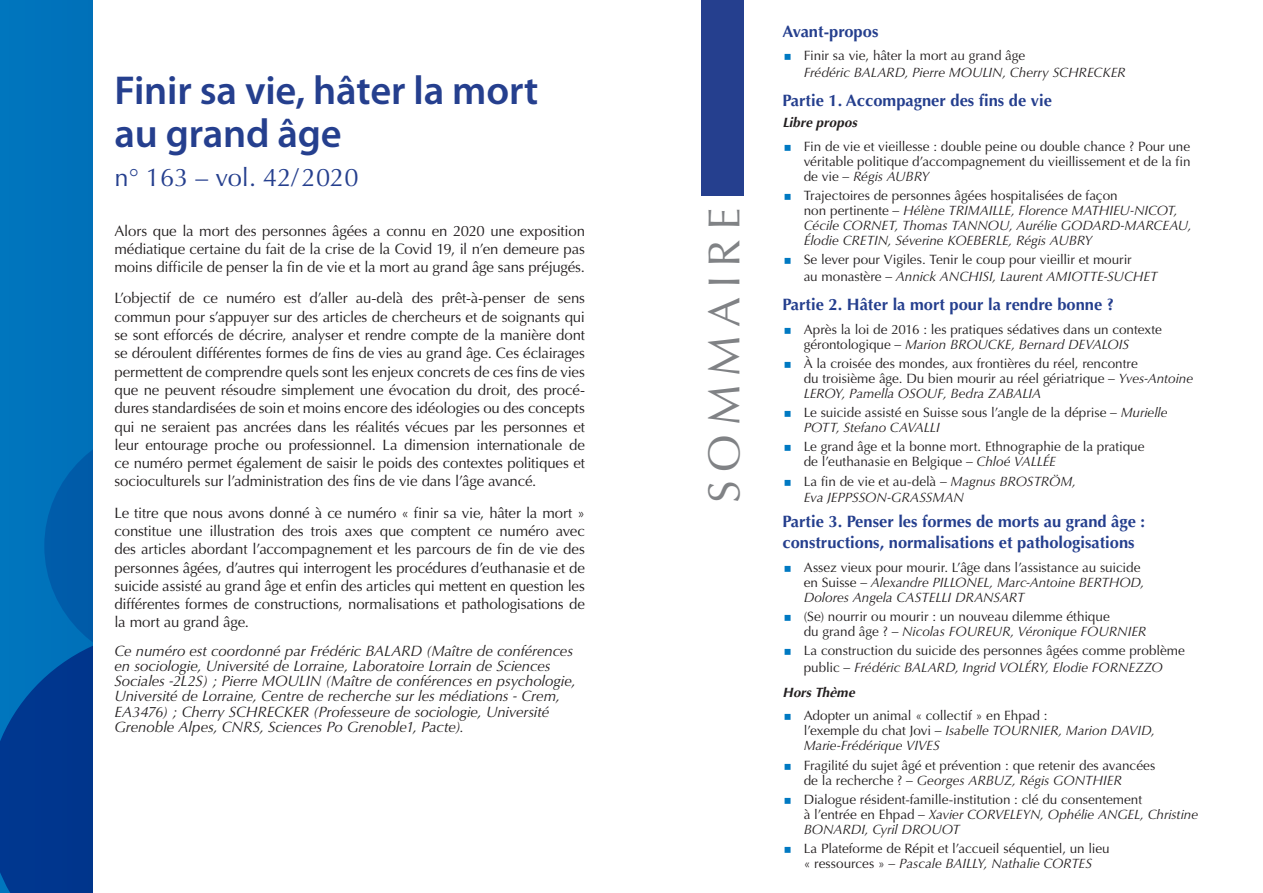
<style>
.page{position:relative;width:1263px;height:893px;background:#0073bb}
.page>*{position:absolute;margin:0;border:0;box-sizing:border-box;transform-origin:0 0}
.TITRe_vertical{font:45px "Optima";letter-spacing:.2em;color:#808285}
.TITRE_NUM_P2{font:600 40.5px/43.5px "Myriad Pro";letter-spacing:-.005em;color:#253f8e}
.VOL_P2{font:25.5px "Optima";color:#253f8e}
.RUBRIQUE{font:700 16.5px/21px "Optima";color:#253f8e}
.texte_P2{font:15px/18.3px "Optima";letter-spacing:-.015em;color:#231f20;text-align:justify}
.TITRE_PUCE_SOM{font:italic 15px/15.3px "Optima";letter-spacing:-.005em;color:#231f20}
.t1{font:13.5px/15px "Optima";letter-spacing:-.005em;color:#231f20}
.t2{font:italic 13.5px/15px "Optima";letter-spacing:-.005em;color:#231f20}
.SOM_libre_propos{font:italic 700 13.5px "Optima";letter-spacing:.01em;color:#231f20}
.s1{font-style:normal}
.s2{font-style:italic}
</style>
<div class="page">
<div style="left:44px;top:423px;width:253px;height:245px;background:#005ba8;border-radius:50%"></div>
<svg style="left:0;top:634px;width:93px;height:259px;fill:#00368f"></svg>
<div style="left:93px;top:0;width:1170px;height:893px;background:#fff"></div>
<div style="left:701px;top:0;width:43px;height:196px;background:#253f8e"></div>
<p class="TITRE_NUM_P2" style="left:114px;top:67px;width:425px">Finir sa vie, hâter la mort au grand âge</p>
<p class="VOL_P2" style="left:114px;top:162px;width:246px">n° 163 – vol. 42/2020</p>
<p class="texte_P2" style="left:114px;top:222px;width:472px">Alors que la mort des personnes âgées a connu en 2020 une exposition médiatique certaine du fait de la crise de la Covid 19, il n’en demeure pas moins difficile de penser la fin de vie et la mort au grand âge sans préjugés.</p>
<p class="texte_P2" style="left:114px;top:289px;width:472px">L’objectif de ce numéro est d’aller au-delà des prêt-à-penser de sens commun pour s’appuyer sur des articles de chercheurs et de soignants qui se sont efforcés de décrire, analyser et rendre compte de la manière dont se déroulent différentes formes de fins de vies au grand âge. Ces éclairages permettent de comprendre quels sont les enjeux concrets de ces fins de vies que ne peuvent résoudre simplement une évocation du droit, des procé&shy;dures standardisées de soin et moins encore des idéologies ou des concepts qui ne seraient pas ancrées dans les réalités vécues par les personnes et leur entourage proche ou professionnel. La dimension internationale de ce numéro permet également de saisir le poids des contextes politiques et socioculturels sur l’administration des fins de vie dans l’âge avancé.</p>
<p class="texte_P2" style="left:114px;top:503px;width:472px">Le titre que nous avons donné à ce numéro « finir sa vie, hâter la mort » constitue une illustration des trois axes que comptent ce numéro avec des articles abordant l’accompagnement et les parcours de fin de vie des personnes âgées, d’autres qui interrogent les procédures d’euthanasie et de suicide assisté au grand âge et enfin des articles qui mettent en question les différentes formes de constructions, normalisations et pathologisations de la mort au grand âge.</p>
<p class="TITRE_PUCE_SOM" style="left:114px;top:643px;width:463px">Ce numéro est coordonné par Frédéric BALARD (Maître de conférences en sociologie, Université de Lorraine, Laboratoire Lorrain de Sciences Sociales -2L2S) ; Pierre MOULIN (Maître de conférences en psychologie, Université de Lorraine, Centre de recherche sur les médiations - Crem, EA3476) ; Cherry SCHRECKER (Professeure de sociologie, Université Grenoble Alpes, CNRS, Sciences Po Grenoble1, Pacte).</p>
<p class="TITRe_vertical" style="left:698px;top:503px;width:297px;rotate:-90deg">SOMMAIRE</p>
<p class="RUBRIQUE" style="left:782px;top:21px;width:97px">Avant-propos</p>
<p class="t2" style="left:804px;top:48px;width:323px;line-height:16.5px"><span class="s1">Finir sa vie, hâter la mort au grand âge<br></span>Frédéric BALARD, Pierre MOULIN, Cherry SCHRECKER</p>
<p class="RUBRIQUE" style="left:782px;top:91px;width:271px">Partie 1. Accompagner des fins de vie</p>
<p class="SOM_libre_propos" style="left:782px;top:115px;width:76px">Libre propos</p>
<p class="t1" style="left:804px;top:139px;width:388px;text-align:justify">Fin de vie et vieillesse : double peine ou double chance ? Pour une véritable politique d’accompagnement du vieillissement et de la fin de vie <span class="s2">– Régis AUBRY</span></p>
<p class="t2" style="left:804px;top:188px;width:389px"><span class="s1">Trajectoires de personnes âgées hospitalisées de façon<br>non pertinente</span> – Hélène TRIMAILLE, Florence MATHIEU-NICOT, Cécile CORNET, Thomas TANNOU, Aurélie GODARD-MARCEAU, Élodie CRETIN, Séverine KOEBERLE, Régis AUBRY</p>
<p class="t1" style="left:804px;top:252px;width:356px;line-height:16.5px">Se lever pour Vigiles. Tenir le coup pour vieillir et mourir<br>au monastère <span class="s2">– Annick ANCHISI, Laurent AMIOTTE-SUCHET</span></p>
<p class="RUBRIQUE" style="left:782px;top:294px;width:333px">Partie 2. Hâter la mort pour la rendre bonne ?</p>
<p class="t1" style="left:804px;top:322px;width:360px">Après la loi de 2016 : les pratiques sédatives dans un contexte gérontologique <span class="s2">– Marion BROUCKE, Bernard DEVALOIS</span></p>
<p class="t1" style="left:804px;top:356px;width:391px">À la croisée des mondes, aux frontières du réel, rencontre<br>du troisième âge. Du bien mourir au réel gériatrique <span class="s2">– Yves-Antoine<br>LEROY, Pamella OSOUF, Bedra ZABALIA</span></p>
<p class="t1" style="left:804px;top:405px;width:365px">Le suicide assisté en Suisse sous l’angle de la déprise <span class="s2">– Murielle<br>POTT, Stefano CAVALLI</span></p>
<p class="t1" style="left:804px;top:440px;width:342px">Le grand âge et la bonne mort. Ethnographie de la pratique de l’euthanasie en Belgique <span class="s2">– Chloé VALLÉE</span></p>
<p class="t2" style="left:804px;top:473px;width:274px;line-height:16.5px"><span class="s1">La fin de vie et au-delà</span> – Magnus BROSTRÖM,<br>Eva JEPPSSON-GRASSMAN</p>
<p class="RUBRIQUE" style="left:782px;top:511px;width:364px">Partie 3. Penser les formes de morts au grand âge : constructions, normalisations et pathologisations</p>
<p class="t2" style="left:804px;top:560px;width:342px"><span class="s1">Assez vieux pour mourir. L’âge dans l’assistance au suicide en Suisse</span> – Alexandre PILLONEL, Marc-Antoine BERTHOD,<br>Dolores Angela CASTELLI DRANSART</p>
<p class="t1" style="left:804px;top:609px;width:344px">(Se) nourrir ou mourir : un nouveau dilemme éthique<br>du grand âge ? <span class="s2">– Nicolas FOUREUR, Véronique FOURNIER</span></p>
<p class="t1" style="left:804px;top:643px;width:383px;line-height:16.5px">La construction du suicide des personnes âgées comme problème public <span class="s2">– Frédéric BALARD, Ingrid VOLÉRY, Elodie FORNEZZO</span></p>
<p class="SOM_libre_propos" style="left:782px;top:684px;width:74px">Hors Thème</p>
<p class="t1" style="left:804px;top:708px;width:353px">Adopter un animal « collectif » en Ehpad :<br>l’exemple du chat Jovi <span class="s2">– Isabelle TOURNIER, Marion DAVID,<br>Marie-Frédérique VIVES</span></p>
<p class="t1" style="left:804px;top:758px;width:353px">Fragilité du sujet âgé et prévention : que retenir des avancées de la recherche ? <span class="s2">– Georges ARBUZ, Régis GONTHIER</span></p>
<p class="t1" style="left:804px;top:792px;width:396px">Dialogue résident-famille-institution : clé du consentement<br>à l’entrée en Ehpad <span class="s2">– Xavier CORVELEYN, Ophélie ANGEL, Christine<br>BONARDI, Cyril DROUOT</span></p>
<p class="t1" style="left:804px;top:841px;width:308px">La Plateforme de Répit et l’accueil séquentiel, un lieu « ressources » <span class="s2">– Pascale BAILLY, Nathalie CORTES</span></p>
</div>
